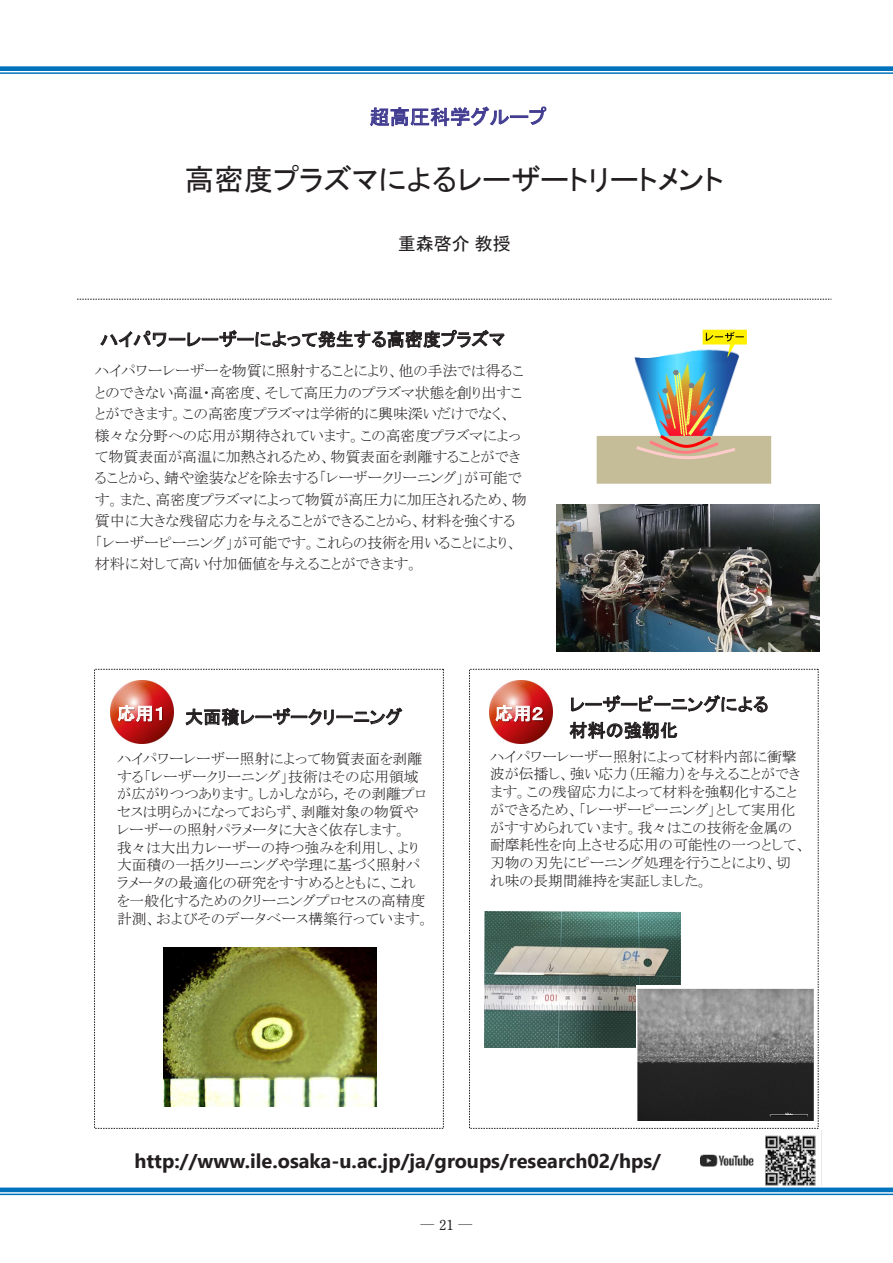
<style>
.page{position:relative;width:893px;height:1263px;background:#fff}
.page>*{position:absolute;margin:0;border:0;box-sizing:border-box;transform-origin:0 0}
.t1{font:29.55px "MS P Gothic";color:#231f20}
.t2{font:700 19.95px "Segoe UI";color:#231f20}
.t3{font:19.95px "MS P Gothic";letter-spacing:.01em;color:#413c90}
.t4{font:18px/26px "MS P Gothic";letter-spacing:.01em;color:#231f20}
.t5{font:18px "MS P Gothic";letter-spacing:.01em;color:#fff}
.t6{font:15px/21.5px "MS P Mincho";letter-spacing:-.005em;color:#231f20}
.t7{font:14.7px/17.7px "MS P Mincho";color:#231f20}
.t8{font:700 13.8px "Futo Min A101 Pro";color:#231f20}
</style>
<div class="page">
<img style="left:596px;top:329px;width:151px;height:155px">
<div style="left:598px;top:437px;width:174px;height:46px;background:#c4bd97"></div>
<div style="left:597px;top:436px;width:176px;height:48px;border:2px solid #c4bd97"></div>
<svg style="left:633px;top:432px;width:106px;height:28px"></svg>
<svg style="left:77px;top:299px;width:754px;height:1px"></svg>
<img style="left:557px;top:504px;width:262px;height:148px">
<img style="left:164px;top:947px;width:212px;height:160px">
<img style="left:115px;top:680px;width:55px;height:64px">
<img style="left:110px;top:695px;width:64px;height:41px">
<img style="left:494px;top:680px;width:55px;height:64px">
<img style="left:489px;top:695px;width:64px;height:41px">
<img style="left:484px;top:911px;width:197px;height:136px">
<img style="left:637px;top:985px;width:177px;height:136px">
<img style="left:701px;top:1135px;width:115px;height:51px">
<div style="left:0;top:66px;width:893px;height:5px;background:#0072bc"></div>
<hr style="left:0;top:72px;width:893px;height:2px;background:#0072bc">
<div style="left:0;top:1187px;width:893px;height:5px;background:#0072bc"></div>
<hr style="left:0;top:1193px;width:893px;height:2px;background:#0072bc">
<h2 class="t3" style="left:370px;top:107px;width:178px">超高圧科学グループ</h2>
<h1 class="t1" style="left:185px;top:165px;width:540px">高密度プラズマによるレーザートリートメント</h1>
<p class="t4" style="left:398px;top:230px;width:115px">重森啓介教授</p>
<p class="t4" style="left:100px;top:326px;width:407px">ハイパワーレーザーによって発生する高密度プラズマ</p>
<p class="t6" style="left:95px;top:360px;width:433px">ハイパワーレーザーを物質に照射することにより、他の手法では得ることのできない高温・高密度、そして高圧力のプラズマ状態を創り出すことができます。この高密度プラズマは学術的に興味深いだけでなく、様々な分野への応用が期待されています。この高密度プラズマによって物質表面が高温に加熱されるため、物質表面を剥離することができることから、錆や塗装などを除去する「レーザークリーニング」が可能です。また、高密度プラズマによって物質が高圧力に加圧されるため、物質中に大きな残留応力を与えることができることから、材料を強くする<br>「レーザーピーニング」が可能です。これらの技術を用いることにより、材料に対して高い付加価値を与えることができます。</p>
<p class="t5" style="left:117px;top:704px;width:50px">応用１</p>
<p class="t5" style="left:495px;top:704px;width:50px">応用２</p>
<p class="t4" style="left:185px;top:704px;width:219px">大面積レーザークリーニング</p>
<p class="t4" style="left:569px;top:691px;width:201px">レーザーピーニングによる材料の強靭化</p>
<p class="t7" style="left:117px;top:750px;width:314px">ハイパワーレーザー照射によって物質表面を剥離する「レーザークリーニング」技術はその応用領域が広がりつつあります。しかしながら，その剥離プロセスは明らかになっておらず、剥離対象の物質やレーザーの照射パラメータに大きく依存します。<br>我々は大出力レーザーの持つ強みを利用し、より大面積の一括クリーニングや学理に基づく照射パラメータの最適化の研究をすすめるとともに、これを一般化するためのクリーニングプロセスの高精度計測、およびそのデータベース構築行っています。</p>
<p class="t7" style="left:490px;top:747px;width:317px">ハイパワーレーザー照射によって材料内部に衝撃波が伝播し、強い応力（圧縮力）を与えることができます。この残留応力によって材料を強靭化することができるため、「レーザーピーニング」として実用化がすすめられています。我々はこの技術を金属の耐摩耗性を向上させる応用の可能性の一つとして、刃物の刃先にピーニング処理を行うことにより、切れ味の長期間維持を実証しました。</p>
<h2 class="t2" style="left:135px;top:1142px;width:528px">http://www.ile.osaka-u.ac.jp/ja/groups/research02/hps/</h2>
<p class="t8" style="left:421px;top:1214px;width:53px">─ 21 ─</p>
</div>
